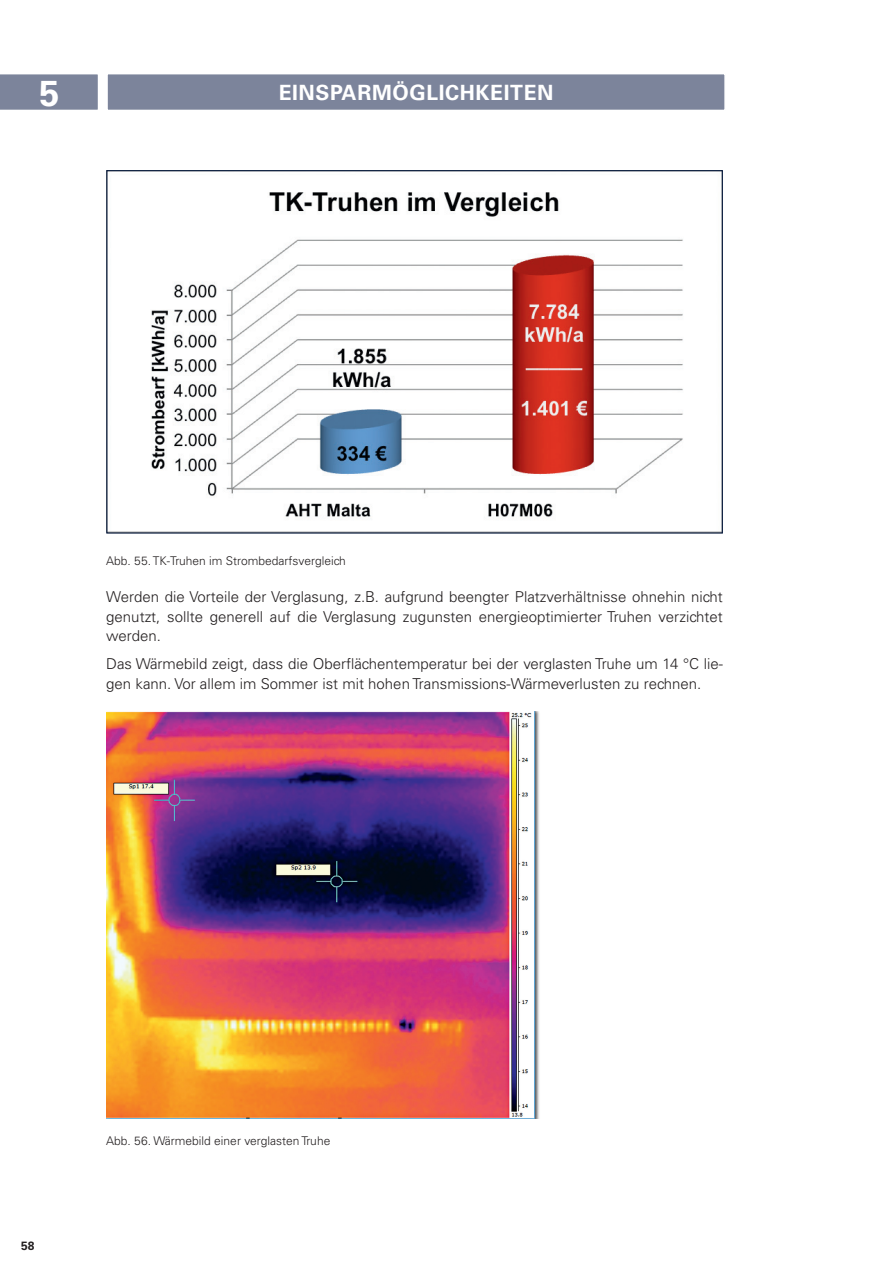
<style>
.page{position:relative;width:893px;height:1263px;background:#fff}
.page>*{position:absolute;margin:0;border:0;box-sizing:border-box;transform-origin:0 0}
.Univers_bold_14_15{font:700 36px "Univers LT";color:#fff}
.Univers_bold_14_15-2{font:700 21px "Univers LT";letter-spacing:.03em;color:#fff}
.Univers_light_block{font:300 15px/19.5px "Univers LT";color:#231f20;text-align:justify}
.BU_Univers_8_9{font:300 12px "Univers LT";color:#231f20}
.t1{font:700 12px "Univers LT";color:#231f20}
</style>
<div class="page">
<div style="left:0;top:74px;width:98px;height:36px;background:#7c849b"></div>
<div style="left:107px;top:74px;width:618px;height:36px;background:#7c849b"></div>
<img style="left:108px;top:192px;width:613px;height:340px">
<img style="left:106px;top:711px;width:433px;height:407px">
<p class="Univers_bold_14_15" style="left:39px;top:72px;width:22px">5</p>
<p class="Univers_bold_14_15-2" style="left:279px;top:80px;width:276px">EINSPARMÖGLICHKEITEN</p>
<p class="BU_Univers_8_9" style="left:106px;top:553px;width:241px">Abb. 55. TK-Truhen im Strombedarfsvergleich</p>
<p class="Univers_light_block" style="left:106px;top:587px;width:618px">Werden die Vorteile der Verglasung, z.B. aufgrund beengter Platzverhältnisse ohnehin nicht genutzt, sollte generell auf die Verglasung zugunsten energieoptimierter Truhen verzichtet werden.</p>
<p class="Univers_light_block" style="left:106px;top:654px;width:618px">Das Wärmebild zeigt, dass die Oberflächentemperatur bei der verglasten Truhe um 14 °C lie&shy;gen kann. Vor allem im Sommer ist mit hohen Transmissions-Wärmeverlusten zu rechnen.</p>
<p class="t1" style="left:21px;top:1239px;width:15px">58</p>
<p class="BU_Univers_8_9" style="left:106px;top:1133px;width:226px">Abb. 56. Wärmebild einer verglasten Truhe</p>
</div>
